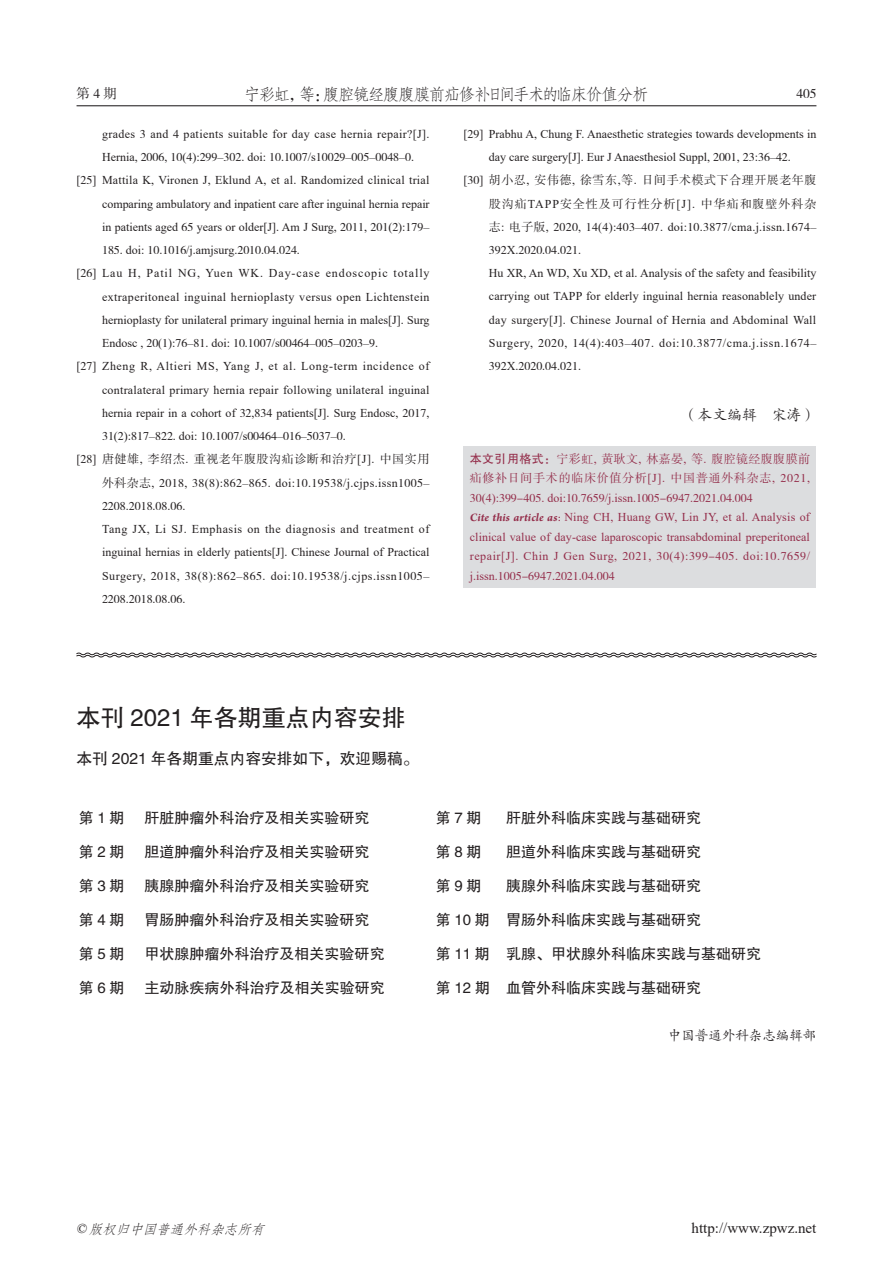
<style>
.page{position:relative;width:893px;height:1263px;background:#fff}
.page>*{position:absolute;margin:0;border:0;box-sizing:border-box;transform-origin:0 0}
.t1{font:24px "FZHTK GBK1 0";color:#231f20}
.t2{font:16.5px "FZFSK GBK1 0";letter-spacing:-.09em;color:#231f20}
.t3{font:15.75px "FZHTK GBK1 0";color:#231f20}
.t4{font:15px "FZHTK GBK1 0";color:#231f20}
.t5{font:15px "Times New Roman";color:#231f20}
.t6{font:15px "FZKTK GBK1 0";letter-spacing:-.01em;color:#231f20}
.t7{font:italic 13.5px "FZFSK GBK1 0";color:#231f20}
.t8{font:13.5px "FZKTK GBK1 0";color:#231f20}
.t9{font:13.5px "FZSSK GBK1 0";letter-spacing:.125em;color:#231f20}
.t10{font:12px/23.2px "Times New Roman";color:#231f20;text-align:justify}
.t11{font:12px/23.2px "FZSSK GBK1 0";color:#231f20;text-align:justify}
.t12{font:12px/19.5px "Times New Roman";letter-spacing:.005em;color:#942d4a;text-align:justify}
.t13{font:12px/19.5px "FZSSK GBK1 0";color:#942d4a;text-align:justify}
.t14{font:12px "Times New Roman";letter-spacing:.03em;color:#231f20}
.t15{font:12px "Times New Roman";letter-spacing:.02em;color:#231f20}
.t16{font:12px "FZSSK GBK1 0";letter-spacing:.03em;color:#231f20}
.t17{font:12px "Times New Roman";letter-spacing:.075em;color:#231f20}
.t18{font:12px "FZSSK GBK1 0";letter-spacing:.05em;color:#231f20}
.s1{font-family:"FZSSK GBK1 0"}
.s2{font-family:"Times New Roman"}
.s3{font-family:"FZHTK GBK1 0"}
.s4{font-family:"Arno Pro";font-weight:700;font-style:italic}
.s5{font-family:"Arno Pro"}
</style>
<div class="page">
<hr style="left:77px;top:105px;width:739px;height:1px;background:#231f20">
<div style="left:463px;top:446px;width:353px;height:142px;background:#dcdddf"></div>
<svg style="left:76px;top:652px;width:741px;height:6px"></svg>
<p class="t9" style="left:77px;top:87px;width:42px">第4期</p>
<h2 class="t2" style="left:244px;top:85px;width:406px">宁彩虹，等：腹腔镜经腹腹膜前疝修补日间手术的临床价值分析</h2>
<p class="t9" style="left:796px;top:87px;width:22px">405</p>
<p class="t14" style="left:102px;top:125px;width:329px">grades <span class="s1">3</span> and <span class="s1">4</span> patients suitable for day case hernia repair?[J].</p>
<p class="t11" style="left:102px;top:146px;width:314px"><span class="s2">Hernia,</span> 2006<span class="s2">,</span> 10<span class="s2">(</span>4<span class="s2">):</span>299<span class="s2">–</span>302<span class="s2">. doi:</span> 10<span class="s2">.</span>1007<span class="s2">/s</span>10029<span class="s2">–</span>005<span class="s2">–</span>0048<span class="s2">–</span>0<span class="s2">.</span></p>
<p class="t15" style="left:77px;top:172px;width:354px">[<span class="s1">25</span>] Mattila K, Vironen J, Eklund A, et al. Randomized clinical trial</p>
<p class="t10" style="left:102px;top:192px;width:329px">comparing ambulatory and inpatient care after inguinal hernia repair</p>
<p class="t10" style="left:102px;top:215px;width:329px">in patients aged <span class="s1">65</span> years or older[J]. Am J Surg, <span class="s1">2011</span>, <span class="s1">201</span>(<span class="s1">2</span>):<span class="s1">179</span>–</p>
<p class="t10" style="left:102px;top:238px;width:199px"><span class="s1">185</span>. doi: <span class="s1">10</span>.<span class="s1">1016</span>/j.amjsurg.<span class="s1">2010</span>.<span class="s1">04</span>.<span class="s1">024</span>.</p>
<p class="t17" style="left:77px;top:265px;width:354px">[<span class="s1">26</span>] Lau H, Patil NG, Yuen WK. Day-case endoscopic totally</p>
<p class="t14" style="left:102px;top:288px;width:329px">extraperitoneal inguinal hernioplasty versus open Lichtenstein</p>
<p class="t10" style="left:102px;top:308px;width:329px">hernioplasty for unilateral primary inguinal hernia in males[J]. Surg</p>
<p class="t11" style="left:102px;top:332px;width:278px"><span class="s2">Endosc ,</span> 20<span class="s2">(</span>1<span class="s2">):</span>76<span class="s2">–</span>81<span class="s2">. doi:</span> 10<span class="s2">.</span>1007<span class="s2">/s</span>00464<span class="s2">–</span>005<span class="s2">–</span>0203<span class="s2">–</span>9<span class="s2">.</span></p>
<p class="t10" style="left:102px;top:354px;width:329px;text-indent:-26px">[<span class="s1">27</span>] Zheng R, Altieri MS, Yang J, et al. Long-term incidence of contralateral primary hernia repair following unilateral inguinal hernia repair in a cohort of <span class="s1">32</span>,<span class="s1">834</span> patients[J]. Surg Endosc, <span class="s1">2017</span>,</p>
<p class="t11" style="left:102px;top:425px;width:245px">31<span class="s2">(</span>2<span class="s2">):</span>817<span class="s2">–</span>822<span class="s2">. doi:</span> 10<span class="s2">.</span>1007<span class="s2">/s</span>00464<span class="s2">–</span>016<span class="s2">–</span>5037<span class="s2">–</span>0<span class="s2">.</span></p>
<p class="t18" style="left:77px;top:453px;width:354px"><span class="s2">[</span>28<span class="s2">]</span> 唐健雄<span class="s2">,</span> 李绍杰<span class="s2">.</span> 重视老年腹股沟疝诊断和治疗<span class="s2">[J].</span> 中国实用</p>
<p class="t16" style="left:102px;top:476px;width:329px">外科杂志<span class="s2">,</span> 2018<span class="s2">,</span> 38<span class="s2">(</span>8<span class="s2">):</span>862<span class="s2">–</span>865<span class="s2">. doi:</span>10<span class="s2">.</span>19538<span class="s2">/j.cjps.issn</span>1005<span class="s2">–</span></p>
<p class="t11" style="left:102px;top:495px;width:85px">2208<span class="s2">.</span>2018<span class="s2">.</span>08<span class="s2">.</span>06<span class="s2">.</span></p>
<p class="t10" style="left:102px;top:517px;width:329px">Tang JX, Li SJ. Emphasis on the diagnosis and treatment of inguinal hernias in elderly patients[J]. Chinese Journal of Practical Surgery, <span class="s1">2018</span>, <span class="s1">38</span>(<span class="s1">8</span>):<span class="s1">862</span>–<span class="s1">865</span>. doi:<span class="s1">10</span>.<span class="s1">19538</span>/j.cjps.issn<span class="s1">1005</span>–</p>
<p class="t11" style="left:102px;top:588px;width:85px">2208<span class="s2">.</span>2018<span class="s2">.</span>08<span class="s2">.</span>06<span class="s2">.</span></p>
<p class="t10" style="left:463px;top:122px;width:354px;text-align:center">[<span class="s1">29</span>] Prabhu A, Chung F. Anaesthetic strategies towards developments in day care surgery[J]. Eur J Anaesthesiol Suppl, <span class="s1">2001</span>, <span class="s1">23</span>:<span class="s1">36</span>–<span class="s1">42</span>.</p>
<p class="t11" style="left:489px;top:169px;width:329px;text-indent:-26px"><span class="s2">[</span>30<span class="s2">]</span> 胡小忍<span class="s2">,</span> 安伟德<span class="s2">,</span> 徐雪东<span class="s2">,</span>等<span class="s2">.</span> 日间手术模式下合理开展老年腹股沟疝<span class="s2">TAPP</span>安全性及可行性分析<span class="s2">[J].</span> 中华疝和腹壁外科杂志<span class="s2">:</span> 电子版<span class="s2">,</span> 2020<span class="s2">,</span> 14<span class="s2">(</span>4<span class="s2">):</span>403<span class="s2">–</span>407<span class="s2">. doi:</span>10<span class="s2">.</span>3877<span class="s2">/cma.j.issn.</span>1674<span class="s2">– </span>392<span class="s2">X.</span>2020<span class="s2">.</span>04<span class="s2">.</span>021<span class="s2">.</span></p>
<p class="t10" style="left:489px;top:261px;width:329px">Hu XR, An WD, Xu XD, et al. Analysis of the safety and feasibility carrying out TAPP for elderly inguinal hernia reasonablely under day surgery[J]. Chinese Journal of Hernia and Abdominal Wall Surgery, <span class="s1">2020</span>, <span class="s1">14</span>(<span class="s1">4</span>):<span class="s1">403</span>–<span class="s1">407</span>. doi:<span class="s1">10</span>.<span class="s1">3877</span>/cma.j.issn.<span class="s1">1674</span>–</p>
<p class="t11" style="left:489px;top:355px;width:94px">392<span class="s2">X.</span>2020<span class="s2">.</span>04<span class="s2">.</span>021<span class="s2">.</span></p>
<p class="t6" style="left:683px;top:407px;width:135px">（本文编辑　宋涛）</p>
<p class="t13" style="left:470px;top:450px;width:342px"><span class="s3">本文引用格式：</span>宁彩虹<span class="s2">,</span> 黄耿文<span class="s2">,</span> 林嘉晏<span class="s2">,</span> 等<span class="s2">.</span> 腹腔镜经腹腹膜前疝修补日间手术的临床价值分析<span class="s2">[J].</span> 中国普通外科杂志<span class="s2">,</span> 2021<span class="s2">, </span>30<span class="s2">(</span>4<span class="s2">):</span>399-405<span class="s2">. doi:</span>10<span class="s2">.</span>7659<span class="s2">/j.issn.</span>1005-6947<span class="s2">.</span>2021<span class="s2">.</span>04<span class="s2">.</span>004</p>
<p class="t12" style="left:470px;top:507px;width:342px"><span class="s4">Cite this article as</span><span class="s5">:</span> Ning CH, Huang GW, Lin JY, et al. Analysis of clinical value of day-case laparoscopic transabdominal preperitoneal repair[J]. Chin J Gen Surg, <span class="s1">2021</span>, <span class="s1">30</span>(<span class="s1">4</span>):<span class="s1">399-405</span>. doi:<span class="s1">10</span>.<span class="s1">7659</span>/</p>
<p class="t13" style="left:470px;top:567px;width:146px"><span class="s2">j.issn.</span>1005-6947<span class="s2">.</span>2021<span class="s2">.</span>04<span class="s2">.</span>004</p>
<h1 class="t1" style="left:77px;top:704px;width:331px">本刊 2021 年各期重点内容安排</h1>
<h3 class="t3" style="left:77px;top:749px;width:344px">本刊 2021 年各期重点内容安排如下，欢迎赐稿。</h3>
<p class="t4" style="left:79px;top:810px;width:47px">第1期</p>
<p class="t4" style="left:145px;top:810px;width:227px">肝脏肿瘤外科治疗及相关实验研究</p>
<p class="t4" style="left:436px;top:810px;width:47px">第7期</p>
<p class="t4" style="left:506px;top:810px;width:196px">肝脏外科临床实践与基础研究</p>
<p class="t4" style="left:79px;top:844px;width:47px">第2期</p>
<p class="t4" style="left:145px;top:844px;width:226px">胆道肿瘤外科治疗及相关实验研究</p>
<p class="t4" style="left:436px;top:844px;width:47px">第8期</p>
<p class="t4" style="left:506px;top:844px;width:196px">胆道外科临床实践与基础研究</p>
<p class="t4" style="left:79px;top:878px;width:47px">第3期</p>
<p class="t4" style="left:145px;top:878px;width:227px">胰腺肿瘤外科治疗及相关实验研究</p>
<p class="t4" style="left:436px;top:878px;width:47px">第9期</p>
<p class="t4" style="left:506px;top:878px;width:196px">胰腺外科临床实践与基础研究</p>
<p class="t4" style="left:79px;top:912px;width:47px">第4期</p>
<p class="t4" style="left:145px;top:912px;width:226px">胃肠肿瘤外科治疗及相关实验研究</p>
<p class="t4" style="left:436px;top:912px;width:267px">第 10 期 胃肠外科临床实践与基础研究</p>
<p class="t4" style="left:79px;top:946px;width:47px">第5期</p>
<p class="t4" style="left:145px;top:946px;width:242px">甲状腺肿瘤外科治疗及相关实验研究</p>
<p class="t4" style="left:436px;top:946px;width:327px">第 11 期 乳腺、甲状腺外科临床实践与基础研究</p>
<p class="t4" style="left:79px;top:980px;width:47px">第6期</p>
<p class="t4" style="left:145px;top:980px;width:241px">主动脉疾病外科治疗及相关实验研究</p>
<p class="t4" style="left:436px;top:980px;width:267px">第 12 期 血管外科临床实践与基础研究</p>
<p class="t8" style="left:668px;top:1028px;width:150px">中国普通外科杂志编辑部</p>
<p class="t7" style="left:76px;top:1221px;width:194px"><span class="s2">©</span> 版权归中国普通外科杂志所有</p>
<p class="t5" style="left:692px;top:1217px;width:126px">http://www.zpwz.net</p>
</div>
